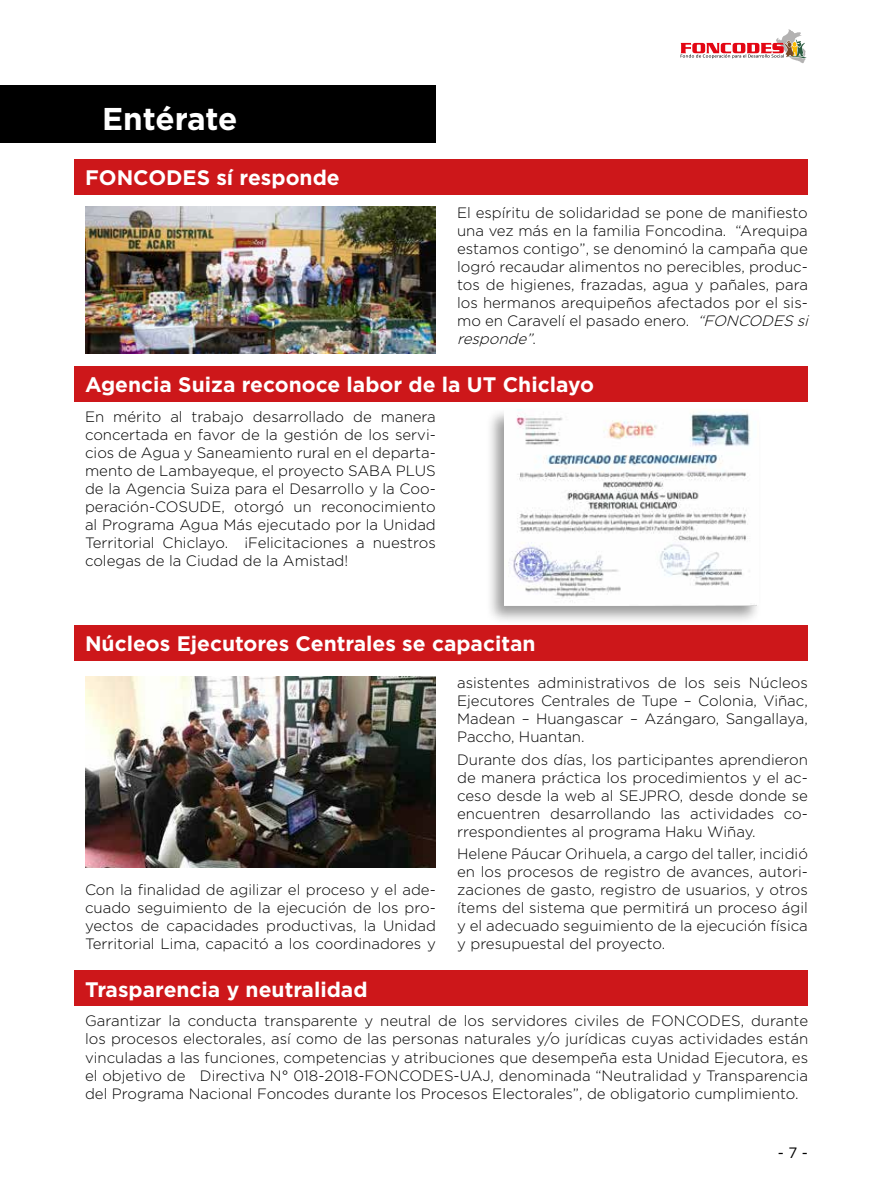
<style>
.page{position:relative;width:893px;height:1191px;background:#fff}
.page>*{position:absolute;margin:0;border:0;box-sizing:border-box;transform-origin:0 0}
.t1{font:700 31.5px "Gotham";letter-spacing:-.005em;color:#fff}
.t2{font:700 21px "Gotham";color:#fff}
.t3{font:300 15px/18px "Gotham";color:#000;text-align:justify}
.t4{font:15px "Gotham";color:#000}
.s1{font-style:italic}
</style>
<div class="page">
<div style="left:74px;top:159px;width:734px;height:35px;background:#cd171a"></div>
<div style="left:74px;top:625px;width:734px;height:35px;background:#cd171a"></div>
<div style="left:74px;top:366px;width:734px;height:35px;background:#cd171a"></div>
<div style="left:74px;top:970px;width:734px;height:35px;background:#cd171a"></div>
<img style="left:85px;top:206px;width:351px;height:147px">
<div style="left:486px;top:407px;width:276px;height:218px;background:#000;opacity:.39"></div>
<img style="left:505px;top:410px;width:253px;height:195px">
<img style="left:85px;top:676px;width:351px;height:191px">
<svg style="left:681px;top:29px;width:126px;height:34px"></svg>
<div style="left:0;top:85px;width:436px;height:57px;background:#000"></div>
<h1 class="t1" style="left:102px;top:98px;width:137px">Entérate</h1>
<h2 class="t2" style="left:85px;top:164px;width:256px">FONCODES sí responde</h2>
<p class="t3" style="left:457px;top:203px;width:357px;text-align:left">El espíritu de solidaridad se pone de manifiesto una vez más en la familia Foncodina. “Arequipa estamos contigo”, se denominó la campaña que logró recaudar alimentos no perecibles, produc&shy;tos de higienes, frazadas, agua y pañales, para los hermanos arequipeños afectados por el sis&shy;mo en Caravelí el pasado enero. <span class="s1">“FONCODES si responde”</span>.</p>
<h2 class="t2" style="left:85px;top:371px;width:510px">Agencia Suiza reconoce labor de la UT Chiclayo</h2>
<p class="t3" style="left:85px;top:407px;width:352px">En mérito al trabajo desarrollado de manera concertada en favor de la gestión de los servi&shy;cios de Agua y Saneamiento rural en el departa&shy;mento de Lambayeque, el proyecto SABA PLUS de la Agencia Suiza para el Desarrollo y la Coo&shy;peración-COSUDE, otorgó un reconocimiento al Programa Agua Más ejecutado por la Unidad Territorial Chiclayo. ¡Felicitaciones a nuestros colegas de la Ciudad de la Amistad!</p>
<h2 class="t2" style="left:85px;top:630px;width:452px">Núcleos Ejecutores Centrales se capacitan</h2>
<p class="t3" style="left:85px;top:880px;width:352px">Con la finalidad de agilizar el proceso y el ade&shy;cuado seguimiento de la ejecución de los pro&shy;yectos de capacidades productivas, la Unidad Territorial Lima, capacitó a los coordinadores y</p>
<h2 class="t2" style="left:85px;top:975px;width:284px">Trasparencia y neutralidad</h2>
<p class="t3" style="left:457px;top:673px;width:352px">asistentes administrativos de los seis Núcleos Ejecutores Centrales de Tupe – Colonia, Viñac, Madean – Huangascar – Azángaro, Sangallaya, Paccho, Huantan.</p>
<p class="t3" style="left:457px;top:750px;width:352px">Durante dos días, los participantes aprendieron de manera práctica los procedimientos y el ac&shy;ceso desde la web al SEJPRO, desde donde se encuentren desarrollando las actividades co&shy;rrespondientes al programa Haku Wiñay.</p>
<p class="t3" style="left:457px;top:844px;width:352px">Helene Páucar Orihuela, a cargo del taller, incidió en los procesos de registro de avances, autori&shy;zaciones de gasto, registro de usuarios, y otros ítems del sistema que permitirá un proceso ágil y el adecuado seguimiento de la ejecución física y presupuestal del proyecto.</p>
<p class="t3" style="left:85px;top:1011px;width:725px">Garantizar la conducta transparente y neutral de los servidores civiles de FONCODES, durante los procesos electorales, así como de las personas naturales y/o jurídicas cuyas actividades están vinculadas a las funciones, competencias y atribuciones que desempeña esta Unidad Ejecutora, es el objetivo de Directiva N° 018-2018-FONCODES-UAJ, denominada “Neutralidad y Transparencia del Programa Nacional Foncodes durante los Procesos Electorales”, de obligatorio cumplimiento.</p>
<p class="t4" style="left:778px;top:1142px;width:32px">- 7 -</p>
</div>
